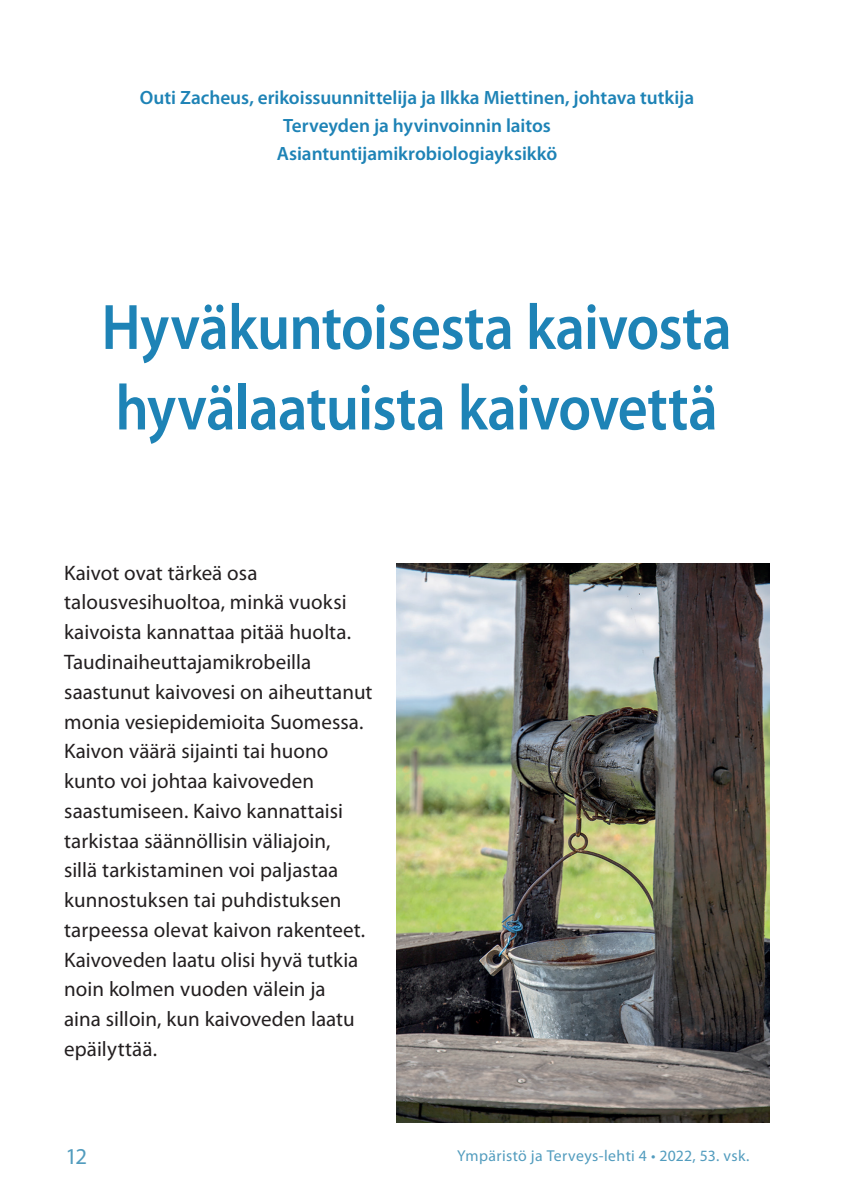
<style>
.page{position:relative;width:844px;height:1201px;background:#fff}
.page>*{position:absolute;margin:0;border:0;box-sizing:border-box;transform-origin:0 0}
.Otsikko_36{font:600 64.75px/80.5px "Myriad Pro";letter-spacing:-.015em;color:#1e83b6;scale:.9 1}
.t1{font:22.75px "Myriad Pro";color:#529cbe}
.Ingressi{font:21px/29.8px "Myriad Pro";color:#231f20}
.Tekijät{font:600 19.25px/28px "Myriad Pro";letter-spacing:-.005em;color:#1e83b6;text-align:center}
.t2{font:15.75px "Myriad Pro";letter-spacing:.02em;color:#529cbe}
</style>
<div class="page">
<img style="left:397px;top:564px;width:372px;height:558px">
<p class="Tekijät" style="left:140px;top:83px;width:555px">Outi Zacheus, erikoissuunnittelija ja Ilkka Miettinen, johtava tutkija<br>Terveyden ja hyvinvoinnin laitos<br>Asiantuntijamikrobiologiayksikkö</p>
<p class="Otsikko_36" style="left:101px;top:285px;width:701px">Hyväkuntoisesta kaivosta hyvälaatuista kaivovettä</p>
<p class="Ingressi" style="left:64px;top:557px;width:310px">Kaivot ovat tärkeä osa talousvesihuoltoa, minkä vuoksi kaivoista kannattaa pitää huolta.<br>Taudinaiheuttajamikrobeilla saastunut kaivovesi on aiheuttanut monia vesiepidemioita Suomessa.<br>Kaivon väärä sijainti tai huono kunto voi johtaa kaivoveden saastumiseen. Kaivo kannattaisi tarkistaa säännöllisin väliajoin,<br>sillä tarkistaminen voi paljastaa kunnostuksen tai puhdistuksen tarpeessa olevat kaivon rakenteet.<br>Kaivoveden laatu olisi hyvä tutkia noin kolmen vuoden välein ja<br>aina silloin, kun kaivoveden laatu epäilyttää.</p>
<p class="t1" style="left:65px;top:1142px;width:23px">12</p>
<p class="t2" style="left:457px;top:1145px;width:293px">Ympäristö ja Terveys-lehti 4 • 2022, 53. vsk.</p>
</div>
